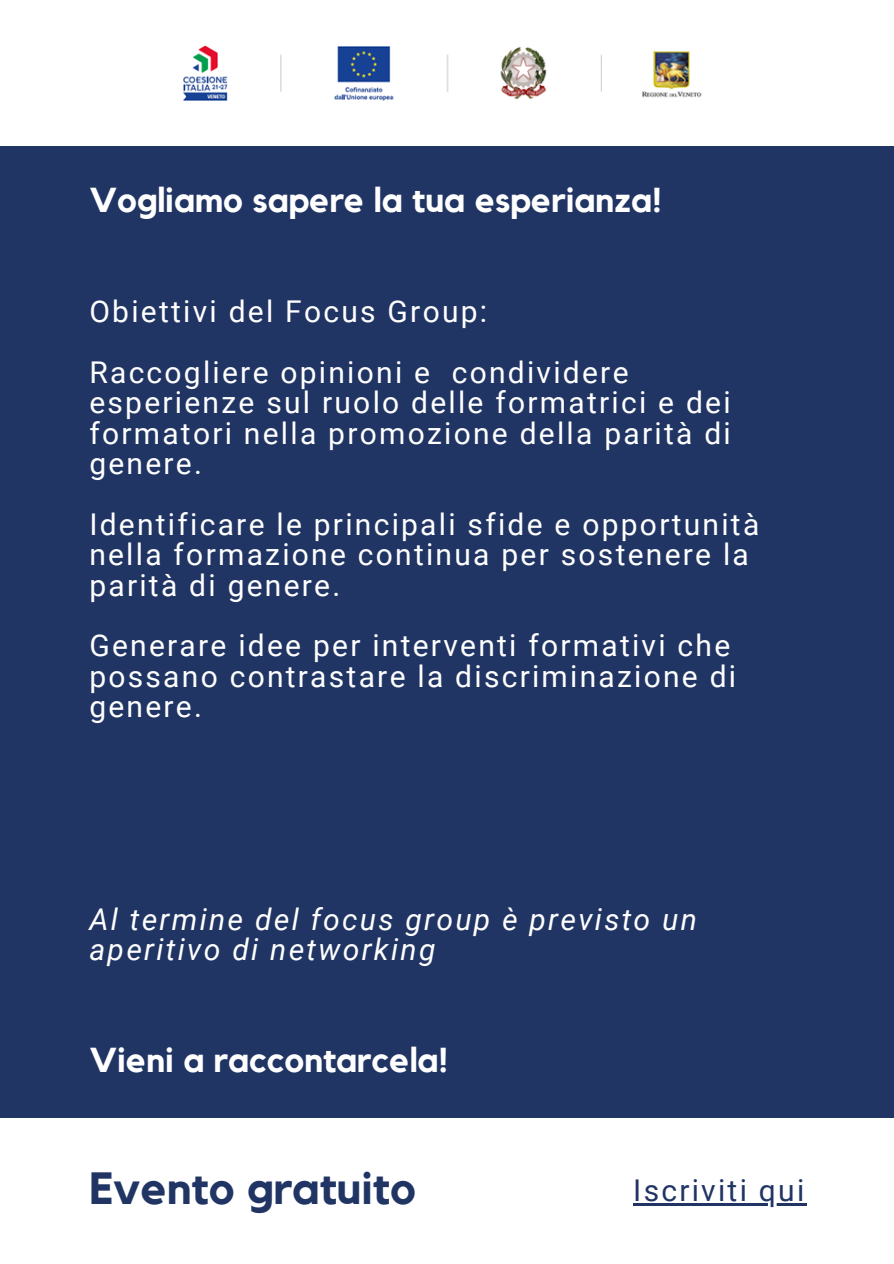
<style>
.page{position:relative;width:894px;height:1264px;background:#fff}
.page>*{position:absolute;margin:0;border:0;box-sizing:border-box;transform-origin:0 0}
.t1{font:700 45px "Kollektif";color:#213564}
.t2{font:700 34.5px "Kollektif";color:#fff}
.t3{font:30px/30.3px "Roboto";letter-spacing:.075em;color:#fff}
.t4{font:italic 30px/30.3px "Roboto";letter-spacing:.075em;color:#fff}
.t5{font:30px "Roboto";letter-spacing:.075em;color:#213564}
</style>
<div class="page">
<div style="left:0;top:0;width:893px;height:1263px;background:#213564"></div>
<div style="left:0;top:0;width:893px;height:145px;background:#fff"></div>
<img style="left:183px;top:45px;width:519px;height:56px">
<div style="left:0;top:1118px;width:893px;height:145px;background:#fff"></div>
<hr style="left:633px;top:1203px;width:173px;height:2px;background:#213564">
<h2 class="t2" style="left:89px;top:184px;width:574px">Vogliamo sapere la tua esperianza!</h2>
<h2 class="t3" style="left:89px;top:297px;width:399px">Obiettivi del Focus Group:</h2>
<p class="t3" style="left:89px;top:357px;width:642px">Raccogliere opinioni e condividere esperienze sul ruolo delle formatrici e dei formatori nella promozione della parità di genere.</p>
<p class="t3" style="left:89px;top:509px;width:671px">Identificare le principali sfide e opportunità nella formazione continua per sostenere la parità di genere.</p>
<p class="t3" style="left:89px;top:631px;width:648px">Generare idee per interventi formativi che possano contrastare la discriminazione di genere.</p>
<p class="t4" style="left:89px;top:904px;width:609px">Al termine del focus group è previsto un aperitivo di networking</p>
<p class="t2" style="left:89px;top:1043px;width:360px">Vieni a raccontarcela!</p>
<h1 class="t1" style="left:89px;top:1167px;width:328px">Evento gratuito</h1>
<p class="t5" style="left:633px;top:1173px;width:172px">Iscriviti qui</p>
</div>
